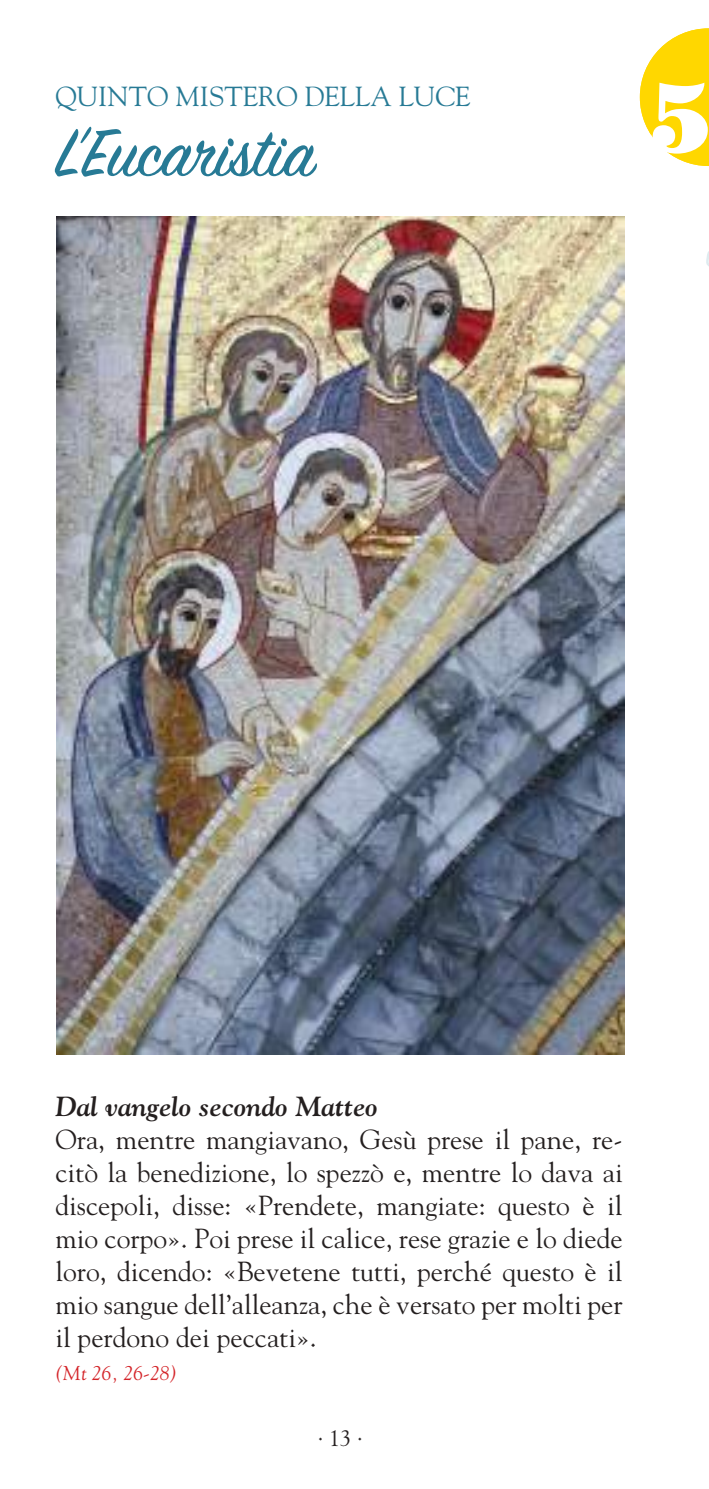
<style>
.page{position:relative;width:709px;height:1489px;background:#fff}
.page>*{position:absolute;margin:0;border:0;box-sizing:border-box;transform-origin:0 0}
.t1{font:900 99.5px "Century";color:#fff}
.t2{font:75px "Sign Painter House Script";letter-spacing:-.005em;color:#277a95}
.t3{font:27.5px/33px "Goudy";color:#241f1f;text-align:justify}
.t4{font:27.5px "Goudy Bold Italic Os F";color:#241f1f}
.t5{font:27.5px "Goudy";color:#277a95}
.t6{font:22.5px "Goudy";color:#241f1f}
.t7{font:italic 20px "Goudy";color:#d42429}
</style>
<div class="page">
<svg style="left:707px;top:251px;width:2px;height:15px"></svg>
<svg style="left:640px;top:28px;width:69px;height:138px"></svg>
<img style="left:57px;top:216px;width:567px;height:838px">
<p class="t5" style="left:55px;top:80px;width:416px">QUINTO MISTERO DELLA LUCE</p>
<h2 class="t2" style="left:55px;top:107px;width:260px">L’Eucaristia</h2>
<h1 class="t1" style="left:647px;top:58px;width:68px">35</h1>
<p class="t4" style="left:55px;top:1089px;width:324px">Dal vangelo secondo Matteo</p>
<p class="t3" style="left:55px;top:1121px;width:568px">Ora, mentre mangiavano, Gesù prese il pane, re&shy;citò la benedizione, lo spezzò e, mentre lo dava ai discepoli, disse: «Prendete, mangiate: questo è il mio corpo». Poi prese il calice, rese grazie e lo diede loro, dicendo: «Bevetene tutti, perché questo è il mio sangue dell’alleanza, che è versato per molti per il perdono dei peccati».</p>
<p class="t7" style="left:55px;top:1360px;width:124px">(Mt 26, 26-28)</p>
<p class="t6" style="left:318px;top:1424px;width:46px">· 13 ·</p>
</div>
